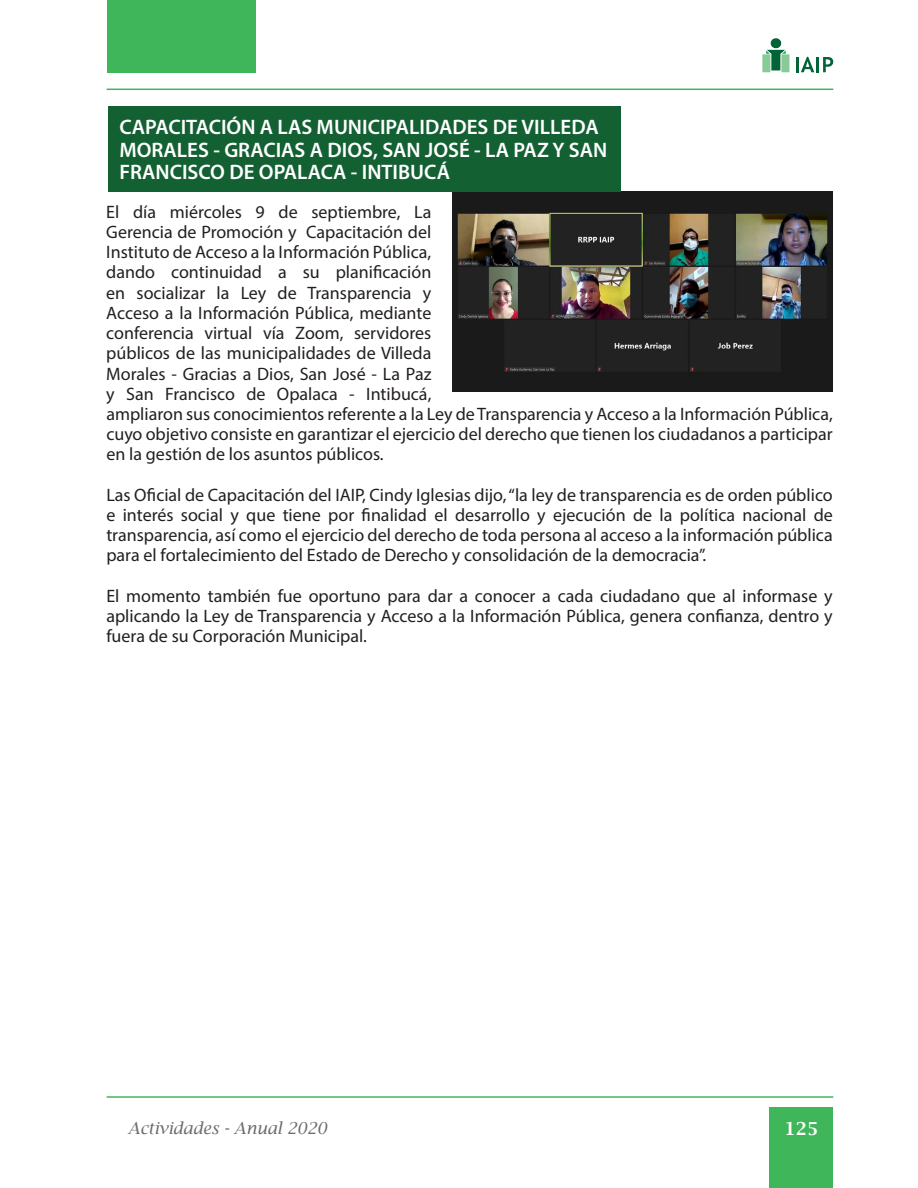
<style>
.page{position:relative;width:918px;height:1188px;background:#fff}
.page>*{position:absolute;margin:0;border:0;box-sizing:border-box;transform-origin:0 0}
.t1{font:600 21px/22.5px "Myriad Pro";color:#fff}
.t2{font:18px/20.2px "Myriad Pro";color:#231f20;text-align:justify}
.t3{font:600 18px "Lucida Bright";color:#fff}
.t4{font:italic 16.5px "Lucida Bright";color:#6c6d70}
</style>
<div class="page">
<img style="left:453px;top:191px;width:380px;height:201px">
<div style="left:108px;top:106px;width:513px;height:85px;background:#136033"></div>
<div style="left:769px;top:1107px;width:64px;height:81px;background:#3eb659"></div>
<div style="left:107px;top:0;width:148px;height:72px;background:#3eb659"></div>
<hr style="left:107px;top:89px;width:726px;height:1px;background:#3fb659">
<hr style="left:107px;top:1096px;width:726px;height:2px;background:#3fb659">
<hr style="left:796px;top:57px;width:3px;height:15px;background:#006436">
<svg style="left:801px;top:57px;width:32px;height:15px"></svg>
<svg style="left:762px;top:38px;width:28px;height:34px"></svg>
<p class="t1" style="left:119px;top:115px;width:489px">CAPACITACIÓN A LAS MUNICIPALIDADES DE VILLEDA<br>MORALES - GRACIAS A DIOS, SAN JOSÉ - LA PAZ Y SAN<br>FRANCISCO DE OPALACA - INTIBUCÁ</p>
<p class="t2" style="left:106px;top:201px;width:327px">El día miércoles 9 de septiembre, La Gerencia de Promoción y Capacitación del Instituto de Acceso a la Información Pública, dando continuidad a su planificación en socializar la Ley de Transparencia y Acceso a la Información Pública, mediante conferencia virtual vía Zoom, servidores públicos de las municipalidades de Villeda Morales - Gracias a Dios, San José - La Paz y San Francisco de Opalaca - Intibucá,</p>
<p class="t2" style="left:106px;top:403px;width:728px">ampliaron sus conocimientos referente a la Ley de Transparencia y Acceso a la Información Pública, cuyo objetivo consiste en garantizar el ejercicio del derecho que tienen los ciudadanos a participar en la gestión de los asuntos públicos.</p>
<p class="t2" style="left:106px;top:484px;width:728px">Las Oficial de Capacitación del IAIP, Cindy Iglesias dijo, “la ley de transparencia es de orden público e interés social y que tiene por finalidad el desarrollo y ejecución de la política nacional de transparencia, así como el ejercicio del derecho de toda persona al acceso a la información pública para el fortalecimiento del Estado de Derecho y consolidación de la democracia”.</p>
<p class="t2" style="left:106px;top:585px;width:728px">El momento también fue oportuno para dar a conocer a cada ciudadano que al informase y aplicando la Ley de Transparencia y Acceso a la Información Pública, genera confianza, dentro y fuera de su Corporación Municipal.</p>
<p class="t4" style="left:128px;top:1118px;width:201px">Actividades - Anual 2020</p>
<p class="t3" style="left:785px;top:1119px;width:35px">125</p>
</div>
